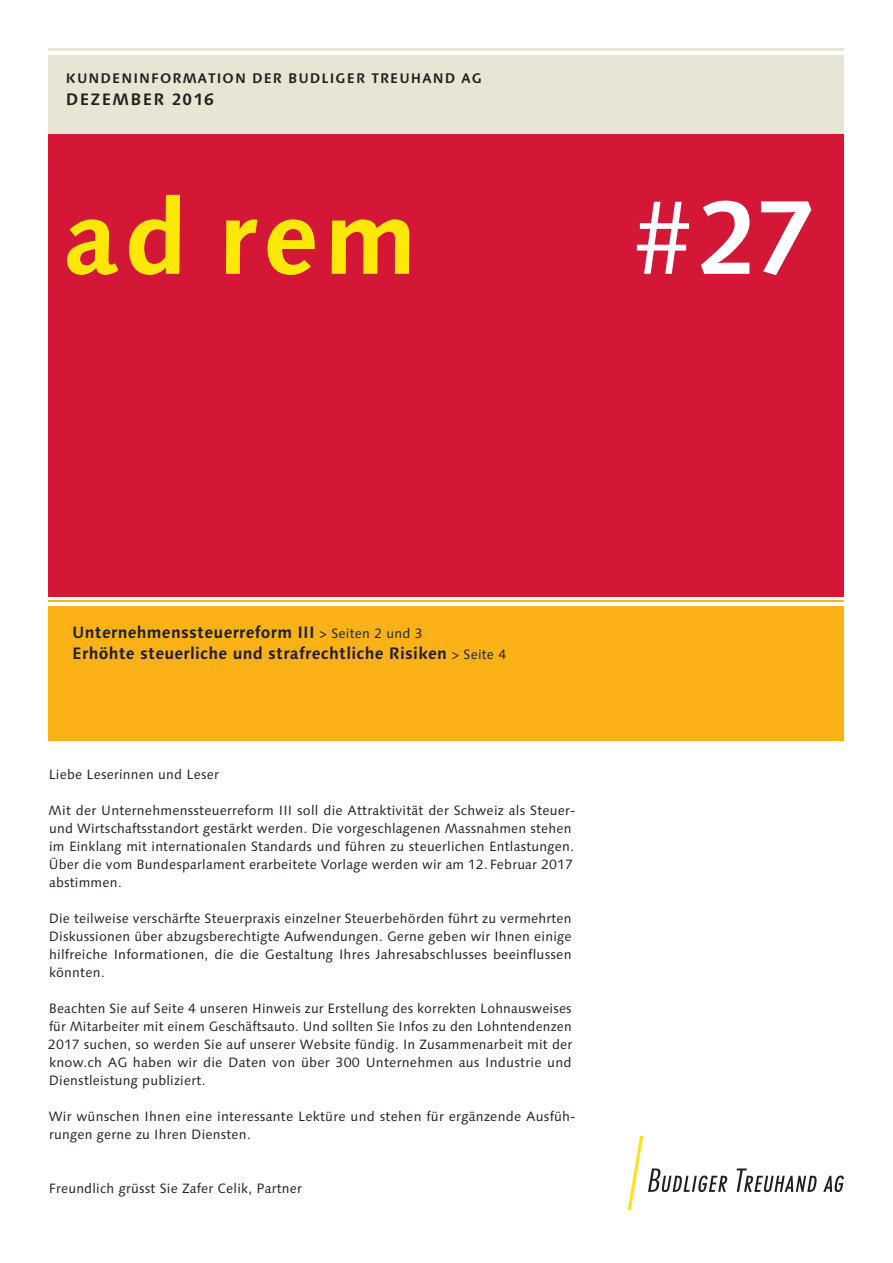
<style>
.page{position:relative;width:893px;height:1263px;background:#fff}
.page>*{position:absolute;margin:0;border:0;box-sizing:border-box;transform-origin:0 0}
.t1{font:700 104.25px "Linotype Syntax";color:#ffe707}
.t2{font:700 104.25px "Linotype Syntax";color:#fff}
.t3{font:700 16.5px/21px "Linotype Syntax";letter-spacing:.015em;color:#231f20}
.t4{font:700 16.5px "Linotype Syntax";letter-spacing:.075em;color:#231f20}
.t5{font:700 13.8px "Linotype Syntax";letter-spacing:.075em;color:#231f20}
.t6{font:13.5px/18px "Linotype Syntax";letter-spacing:.015em;color:#231f20}
.s1{font-weight:300}
.s2{font-weight:400;font-size:13.5px}
</style>
<div class="page">
<div style="left:49px;top:601px;width:795px;height:140px;background:#fab216"></div>
<div style="left:49px;top:55px;width:795px;height:79px;background:#e7e5d3"></div>
<div style="left:49px;top:134px;width:795px;height:462px;background:#d51737"></div>
<hr style="left:49px;top:602px;width:795px;height:4px;background:#fff">
<svg style="left:737px;top:1168px;width:80px;height:24px"></svg>
<svg style="left:823px;top:1175px;width:21px;height:17px"></svg>
<svg style="left:628px;top:1136px;width:99px;height:74px"></svg>
<hr style="left:49px;top:49px;width:795px;height:2px;background:#e7e5d3">
<p class="t5" style="left:66px;top:72px;width:418px">KUNDENINFORMATION DER BUDLIGER TREUHAND AG</p>
<p class="t4" style="left:66px;top:91px;width:149px">DEZEMBER 2016</p>
<h1 class="t1" style="left:63px;top:187px;width:356px">ad rem</h1>
<h1 class="t2" style="left:633px;top:187px;width:181px"><span class="s1">#</span>27</h1>
<p class="t3" style="left:72px;top:623px;width:435px">Unternehmenssteuerreform III <span class="s2">&gt; Seiten 2 und 3<br></span>Erhöhte steuerliche und strafrechtliche Risiken <span class="s2">&gt; Seite 4</span></p>
<p class="t6" style="left:49px;top:766px;width:172px">Liebe Leserinnen und Leser</p>
<p class="t6" style="left:49px;top:802px;width:528px">Mit der Unternehmenssteuerreform III soll die Attraktivität der Schweiz als Steuer&shy;und Wirtschaftsstandort gestärkt werden. Die vorgeschlagenen Massnahmen stehen im Einklang mit internationalen Standards und führen zu steuerlichen Entlastungen.<br>Über die vom Bundesparlament erarbeitete Vorlage werden wir am 12. Februar 2017 abstimmen.</p>
<p class="t6" style="left:49px;top:910px;width:524px;text-align:justify">Die teilweise verschärfte Steuerpraxis einzelner Steuerbehörden führt zu vermehr ten Diskussionen über abzugsberechtigte Aufwendungen. Gerne geben wir Ihnen einige hilfreiche Informationen, die die Gestaltung Ihres Jahresabschlusses beeinflussen könnten.</p>
<p class="t6" style="left:48px;top:1000px;width:526px;text-align:justify">Beachten Sie auf Seite 4 unseren Hinweis zur Erstellung des korrekten Lohnausweises für Mitarbeiter mit einem Geschäftsauto. Und sollten Sie Infos zu den Lohntendenzen 2017 suchen, so werden Sie auf unserer Website fündig. In Zusammenarbeit mit der know.ch AG haben wir die Daten von über 300 Unternehmen aus Industrie und Dienstleistung publiziert.</p>
<p class="t6" style="left:49px;top:1108px;width:528px">Wir wünschen Ihnen eine interessante Lektüre und stehen für ergänzende Ausfüh&shy;rungen gerne zu Ihren Diensten.</p>
<p class="t6" style="left:49px;top:1180px;width:255px">Freundlich grüsst Sie Zafer Celik, Partner</p>
</div>
